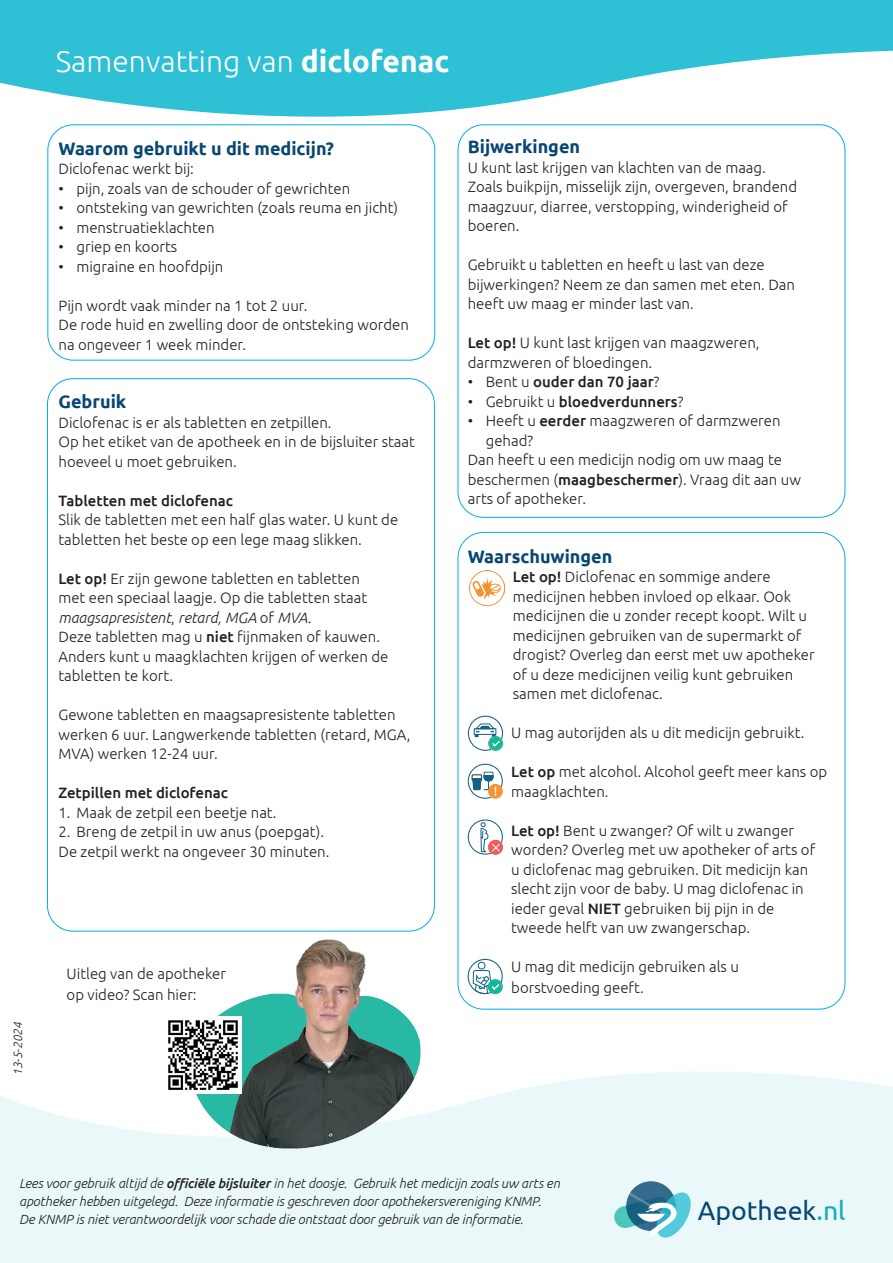
<style>
.page{position:relative;width:893px;height:1263px;background:#fff}
.page>*{position:absolute;margin:0;border:0;box-sizing:border-box;transform-origin:0 0}
.t1{font:300 30px "Ubuntu";color:#fff}
.t2{font:26.7px "Ubuntu";color:#074771}
.t3{font:700 18px "Ubuntu";color:#074772}
.t4{font:300 15px/19.5px "Ubuntu";color:#231f20}
.t5{font:500 15px "Ubuntu";color:#231f20}
.t6{font:italic 300 13.35px/18px "Ubuntu";letter-spacing:-.005em;color:#231f20}
.t7{font:italic 300 12px "Ubuntu";color:#231f20}
.s1{font-weight:700}
.s2{font-weight:500}
.s3{font-style:italic}
.s4{font-weight:300}
.s5{color:#17aab8}
</style>
<div class="page">
<svg style="left:0;top:1071px;width:893px;height:192px;background:#ebf8fa"></svg>
<svg style="left:0;top:0;width:893px;height:165px;fill:#2ec0d4"></svg>
<svg style="left:626px;top:1181px;width:50px;height:50px"></svg>
<svg style="left:614px;top:1192px;width:77px;height:45px;background:#81becb"></svg>
<div style="left:458px;top:125px;width:387px;height:392px;background:#fff;border-radius:26px"></div>
<div style="left:48px;top:125px;width:387px;height:235px;background:#fff;border-radius:26px"></div>
<div style="left:48px;top:125px;width:387px;height:235px;border:1px solid #00aeef;border-radius:26px"></div>
<svg style="left:468px;top:959px;width:35px;height:35px"></svg>
<img style="left:469px;top:570px;width:35px;height:35px">
<svg style="left:468px;top:716px;width:35px;height:34px"></svg>
<svg style="left:468px;top:819px;width:35px;height:35px"></svg>
<svg style="left:468px;top:764px;width:35px;height:34px"></svg>
<img style="left:175px;top:924px;width:251px;height:232px">
<img style="left:165px;top:1017px;width:76px;height:76px">
<p class="t7" style="left:11px;top:1076px;width:56px;rotate:-90deg">13-5-2024</p>
<h1 class="t1" style="left:56px;top:43px;width:395px">Samenvatting van <span class="s1">diclofenac</span></h1>
<p class="t3" style="left:58px;top:137px;width:277px">Waarom gebruikt u dit medicijn?</p>
<p class="t4" style="left:58px;top:159px;width:137px">Diclofenac werkt bij:</p>
<p class="t4" style="left:58px;top:178px;width:293px">• pijn, zoals van de schouder of gewrichten</p>
<p class="t4" style="left:58px;top:198px;width:341px">• ontsteking van gewrichten (zoals reuma en jicht)</p>
<p class="t4" style="left:58px;top:217px;width:158px">• menstruatieklachten</p>
<p class="t4" style="left:58px;top:237px;width:120px">• griep en koorts</p>
<p class="t4" style="left:58px;top:256px;width:167px">• migraine en hoofdpijn</p>
<p class="t4" style="left:58px;top:295px;width:352px">Pijn wordt vaak minder na 1 tot 2 uur.<br>De rode huid en zwelling door de ontsteking worden na ongeveer 1 week minder.</p>
<p class="t3" style="left:58px;top:391px;width:69px">Gebruik</p>
<p class="t4" style="left:58px;top:412px;width:358px">Diclofenac is er als tabletten en zetpillen.<br>Op het etiket van de apotheek en in de bijsluiter staat hoeveel u moet gebruiken.</p>
<p class="t5" style="left:58px;top:491px;width:176px">Tabletten met diclofenac</p>
<p class="t4" style="left:58px;top:510px;width:341px">Slik de tabletten met een half glas water. U kunt de tabletten het beste op een lege maag slikken.</p>
<p class="t4" style="left:58px;top:568px;width:331px"><span class="s2">Let op!</span> Er zijn gewone tabletten en tabletten met een speciaal laagje. Op die tabletten staat <span class="s3">maagsapresistent</span>, <span class="s3">retard, MGA</span> of <span class="s3">MVA.<br></span>Deze tabletten mag u <span class="s2">niet</span> fijnmaken of kauwen.<br>Anders kunt u maagklachten krijgen of werken de tabletten te kort.</p>
<p class="t4" style="left:58px;top:705px;width:353px">Gewone tabletten en maagsapresistente tabletten werken 6 uur. Langwerkende tabletten (retard, MGA,<br>MVA) werken 12-24 uur.</p>
<p class="t5" style="left:58px;top:783px;width:171px">Zetpillen met diclofenac</p>
<p class="t4" style="left:58px;top:802px;width:220px">1. Maak de zetpil een beetje nat.</p>
<p class="t4" style="left:58px;top:822px;width:273px">2. Breng de zetpil in uw anus (poepgat).<br>De zetpil werkt na ongeveer 30 minuten.</p>
<p class="t4" style="left:67px;top:963px;width:161px;line-height:21px">Uitleg van de apotheker op video? Scan hier:</p>
<p class="t3" style="left:468px;top:136px;width:114px">Bijwerkingen</p>
<p class="t4" style="left:468px;top:157px;width:331px">U kunt last krijgen van klachten van de maag.<br>Zoals buikpijn, misselijk zijn, overgeven, brandend maagzuur, diarree, verstopping, winderigheid of boeren.</p>
<p class="t4" style="left:468px;top:255px;width:329px">Gebruikt u tabletten en heeft u last van deze bijwerkingen? Neem ze dan samen met eten. Dan heeft uw maag er minder last van.</p>
<p class="t4" style="left:468px;top:333px;width:293px"><span class="s2">Let op!</span> U kunt last krijgen van maagzweren, darmzweren of bloedingen.</p>
<p class="t5" style="left:468px;top:372px;width:193px"><span class="s4">• Bent u</span> ouder dan 70 jaar<span class="s4">?</span></p>
<p class="t5" style="left:468px;top:392px;width:217px"><span class="s4">• Gebruikt u</span> bloedverdunners<span class="s4">?</span></p>
<p class="t4" style="left:468px;top:411px;width:314px">• Heeft u <span class="s2">eerder</span> maagzweren of darmzweren</p>
<p class="t4" style="left:486px;top:430px;width:49px">gehad?</p>
<p class="t4" style="left:468px;top:450px;width:316px">Dan heeft u een medicijn nodig om uw maag te</p>
<p class="t4" style="left:468px;top:469px;width:335px">beschermen (<span class="s2">maagbeschermer</span>). Vraag dit aan uw</p>
<p class="t4" style="left:468px;top:489px;width:120px">arts of apotheker.</p>
<p class="t3" style="left:468px;top:545px;width:146px">Waarschuwingen</p>
<p class="t4" style="left:513px;top:567px;width:303px"><span class="s2">Let op!</span> Diclofenac en sommige andere medicijnen hebben invloed op elkaar. Ook medicijnen die u zonder recept koopt. Wilt u medicijnen gebruiken van de supermarkt of drogist? Overleg dan eerst met uw apotheker of u deze medicijnen veilig kunt gebruiken samen met diclofenac.</p>
<p class="t4" style="left:511px;top:723px;width:295px">U mag autorijden als u dit medicijn gebruikt.</p>
<p class="t4" style="left:511px;top:762px;width:318px"><span class="s2">Let op</span> met alcohol. Alcohol geeft meer kans op maagklachten.</p>
<p class="t4" style="left:511px;top:820px;width:306px"><span class="s2">Let op!</span> Bent u zwanger? Of wilt u zwanger worden? Overleg met uw apotheker of arts of u diclofenac mag gebruiken. Dit medicijn kan slecht zijn voor de baby. U mag diclofenac in ieder geval <span class="s2">NIET</span> gebruiken bij pijn in de tweede helft van uw zwangerschap.</p>
<p class="t4" style="left:511px;top:956px;width:229px;line-height:21px">U mag dit medicijn gebruiken als u borstvoeding geeft.</p>
<p class="t6" style="left:19px;top:1174px;width:542px">Lees voor gebruik altijd de <span class="s2">officiële bijsluiter</span> in het doosje. Gebruik het medicijn zoals uw arts en apotheker hebben uitgelegd. Deze informatie is geschreven door apothekersvereniging KNMP.<br>De KNMP is niet verantwoordelijk voor schade die ontstaat door gebruik van de informatie.</p>
<h2 class="t2" style="left:698px;top:1194px;width:149px">Apotheek<span class="s5">.nl</span></h2>
</div>
